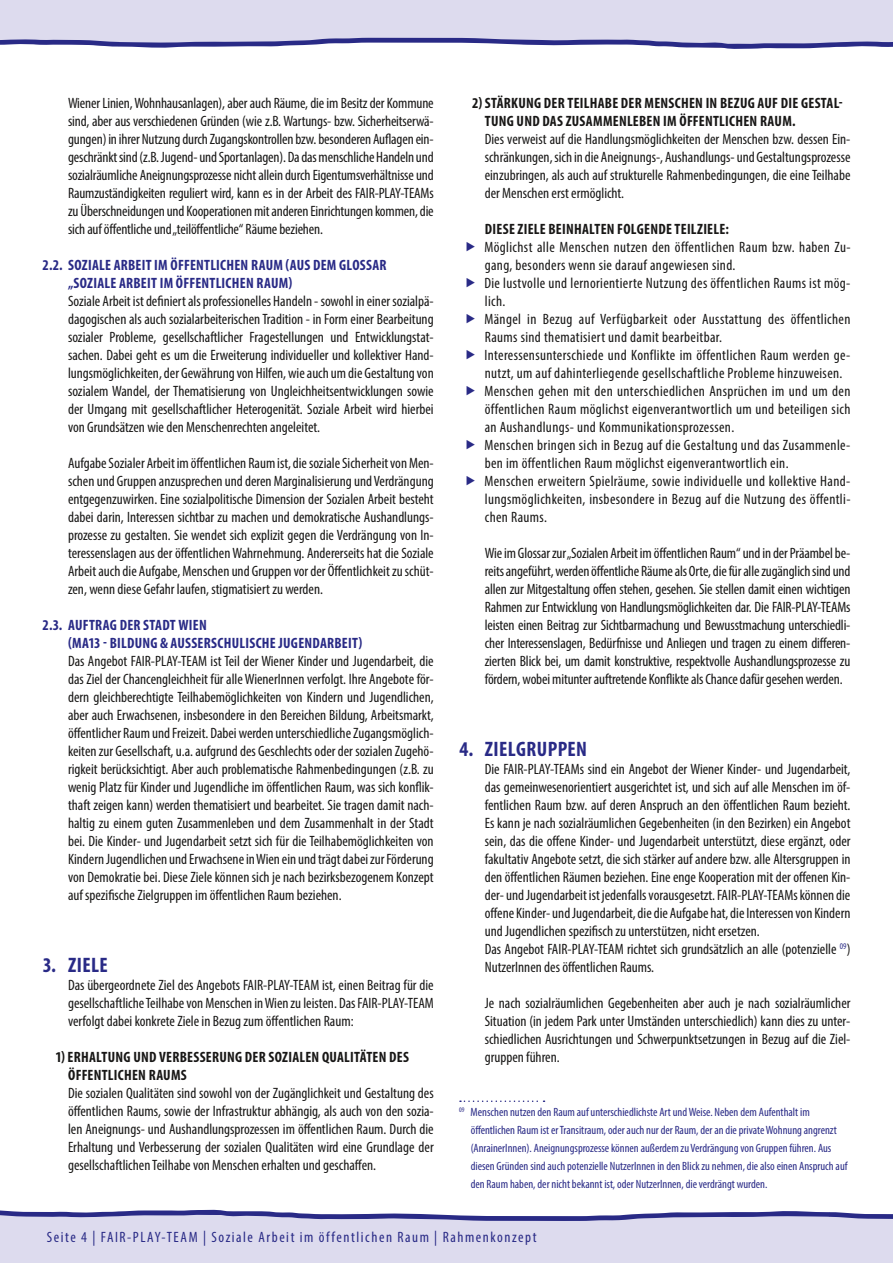
<style>
.page{position:relative;width:893px;height:1263px;background:#fff}
.page>*{position:absolute;margin:0;border:0;box-sizing:border-box;transform-origin:0 0}
.t1{font:700 condensed 21px "Myriad Pro";letter-spacing:.02em;color:#292a86}
.t2{font:condensed 15px/18px "Myriad Pro";color:#181716;text-align:justify}
.t3{font:condensed 15px/18px "Myriad Pro";letter-spacing:.025em;color:#181716}
.t4{font:700 condensed 15px/18px "Myriad Pro";letter-spacing:.02em;color:#181716}
.t5{font:700 condensed 15px/18px "Myriad Pro";letter-spacing:.015em;color:#292a86}
.t6{font:condensed 15px "Myriad Pro";letter-spacing:.105em;color:#292a86}
.t7{font:condensed 12px/18px "Myriad Pro";color:#292a86}
</style>
<div class="page">
<div style="left:0;top:1223px;width:893px;height:40px;background:#dddbee"></div>
<svg style="left:0;top:1209px;width:893px;height:14px"></svg>
<div style="left:0;top:0;width:893px;height:36px;background:#dddbee"></div>
<svg style="left:0;top:36px;width:893px;height:13px"></svg>
<svg style="left:460px;top:1100px;width:85px;height:2px"></svg>
<h4 class="t4" style="left:485px;top:94px;width:359px;text-indent:-13px">2) STÄRKUNG DER TEILHABE DER MENSCHEN IN BEZUG AUF DIE GESTAL-<br>TUNG UND DAS ZUSAMMENLEBEN IM ÖFFENTLICHEN RAUM.</h4>
<p class="t2" style="left:485px;top:130px;width:367px">Dies verweist auf die Handlungsmöglichkeiten der Menschen bzw. dessen Ein&shy;schränkungen, sich in die Aneignungs-, Aushandlungs- und Gestaltungsprozesse einzubringen, als auch auf strukturelle Rahmenbedingungen, die eine Teilhabe der Menschen erst ermöglicht.</p>
<h4 class="t4" style="left:485px;top:220px;width:245px">DIESE ZIELE BEINHALTEN FOLGENDE TEILZIELE:</h4>
<p class="t3" style="left:484px;top:238px;width:367px">Möglichst alle Menschen nutzen den öffentlichen Raum bzw. haben Zu&shy;gang, besonders wenn sie darauf angewiesen sind.</p>
<p class="t3" style="left:484px;top:274px;width:367px">Die lustvolle und lernorientierte Nutzung des öffentlichen Raums ist mög&shy;lich.</p>
<p class="t3" style="left:484px;top:310px;width:368px">Mängel in Bezug auf Verfügbarkeit oder Ausstattung des öffentlichen<br>Raums sind thematisiert und damit bearbeitbar.</p>
<p class="t3" style="left:484px;top:346px;width:367px">Interessensunterschiede und Konflikte im öffentlichen Raum werden ge&shy;nutzt, um auf dahinterliegende gesellschaftliche Probleme hinzuweisen.</p>
<p class="t2" style="left:484px;top:382px;width:368px">Menschen gehen mit den unterschiedlichen Ansprüchen im und um den öffentlichen Raum möglichst eigenverantwortlich um und beteiligen sich an Aushandlungs- und Kommunikationsprozessen.</p>
<p class="t3" style="left:484px;top:436px;width:367px">Menschen bringen sich in Bezug auf die Gestaltung und das Zusammenle&shy;ben im öffentlichen Raum möglichst eigenverantwortlich ein.</p>
<p class="t2" style="left:484px;top:472px;width:367px">Menschen erweitern Spielräume, sowie individuelle und kollektive Hand&shy;lungsmöglichkeiten, insbesondere in Bezug auf die Nutzung des öffentli&shy;chen Raums.</p>
<p class="t2" style="left:485px;top:544px;width:367px">Wie im Glossar zur „Sozialen Arbeit im öffentlichen Raum“ und in der Präambel be&shy;reits angeführt, werden öffentliche Räume als Orte, die für alle zugänglich sind und allen zur Mitgestaltung offen stehen, gesehen. Sie stellen damit einen wichtigen Rahmen zur Entwicklung von Handlungsmöglichkeiten dar. Die FAIR-PLAY-TEAMs leisten einen Beitrag zur Sichtbarmachung und Bewusstmachung unterschiedli&shy;cher Interessenslagen, Bedürfnisse und Anliegen und tragen zu einem differen&shy;zierten Blick bei, um damit konstruktive, respektvolle Aushandlungsprozesse zu fördern, wobei mitunter auftretende Konflikte als Chance dafür gesehen werden.</p>
<p class="t2" style="left:68px;top:94px;width:367px">Wiener Linien, Wohnhausanlagen), aber auch Räume, die im Besitz der Kommune sind, aber aus verschiedenen Gründen (wie z.B. Wartungs- bzw. Sicherheitserwä&shy;gungen) in ihrer Nutzung durch Zugangskontrollen bzw. besonderen Auflagen ein&shy;geschränkt sind (z.B. Jugend- und Sportanlagen). Da das menschliche Handeln und sozialräumliche Aneignungsprozesse nicht allein durch Eigentumsverhältnisse und Raumzuständigkeiten reguliert wird, kann es in der Arbeit des FAIR-PLAY-TEAMs zu Überschneidungen und Kooperationen mit anderen Einrichtungen kommen, die sich auf öffentliche und „teilöffentliche“ Räume beziehen.</p>
<h3 class="t5" style="left:68px;top:256px;width:320px;text-indent:-25px">2.2. SOZIALE ARBEIT IM ÖFFENTLICHEN RAUM (AUS DEM GLOSSAR „SOZIALE ARBEIT IM ÖFFENTLICHEN RAUM)</h3>
<p class="t2" style="left:68px;top:292px;width:367px">Soziale Arbeit ist definiert als professionelles Handeln - sowohl in einer sozialpä&shy;dagogischen als auch sozialarbeiterischen Tradition - in Form einer Bearbeitung sozialer Probleme, gesellschaftlicher Fragestellungen und Entwicklungstat&shy;sachen. Dabei geht es um die Erweiterung individueller und kollektiver Hand&shy;lungsmöglichkeiten, der Gewährung von Hilfen, wie auch um die Gestaltung von sozialem Wandel, der Thematisierung von Ungleichheitsentwicklungen sowie der Umgang mit gesellschaftlicher Heterogenität. Soziale Arbeit wird hierbei von Grundsätzen wie den Menschenrechten angeleitet.</p>
<p class="t2" style="left:68px;top:454px;width:367px">Aufgabe Sozialer Arbeit im öffentlichen Raum ist, die soziale Sicherheit von Men&shy;schen und Gruppen anzusprechen und deren Marginalisierung und Verdrängung entgegenzuwirken. Eine sozialpolitische Dimension der Sozialen Arbeit besteht dabei darin, Interessen sichtbar zu machen und demokratische Aushandlungs&shy;prozesse zu gestalten. Sie wendet sich explizit gegen die Verdrängung von In&shy;teressenslagen aus der öffentlichen Wahrnehmung. Andererseits hat die Soziale Arbeit auch die Aufgabe, Menschen und Gruppen vor der Öffentlichkeit zu schüt&shy;zen, wenn diese Gefahr laufen, stigmatisiert zu werden.</p>
<h3 class="t5" style="left:68px;top:616px;width:296px;text-indent:-26px">2.3. AUFTRAG DER STADT WIEN<br>(MA13 - BILDUNG &amp; AUSSERSCHULISCHE JUGENDARBEIT)</h3>
<p class="t2" style="left:68px;top:652px;width:367px">Das Angebot FAIR-PLAY-TEAM ist Teil der Wiener Kinder und Jugendarbeit, die das Ziel der Chancengleichheit für alle WienerInnen verfolgt. Ihre Angebote för&shy;dern gleichberechtigte Teilhabemöglichkeiten von Kindern und Jugendlichen, aber auch Erwachsenen, insbesondere in den Bereichen Bildung, Arbeitsmarkt, öffentlicher Raum und Freizeit. Dabei werden unterschiedliche Zugangsmöglich&shy;keiten zur Gesellschaft, u.a. aufgrund des Geschlechts oder der sozialen Zugehö&shy;rigkeit berücksichtigt. Aber auch problematische Rahmenbedingungen (z.B. zu wenig Platz für Kinder und Jugendliche im öffentlichen Raum, was sich konflik&shy;thaft zeigen kann) werden thematisiert und bearbeitet. Sie tragen damit nach&shy;haltig zu einem guten Zusammenleben und dem Zusammenhalt in der Stadt bei. Die Kinder- und Jugendarbeit setzt sich für die Teilhabemöglichkeiten von Kindern Jugendlichen und Erwachsene in Wien ein und trägt dabei zur Förderung von Demokratie bei. Diese Ziele können sich je nach bezirksbezogenem Konzept auf spezifische Zielgruppen im öffentlichen Raum beziehen.</p>
<h2 class="t1" style="left:459px;top:736px;width:129px">4. ZIELGRUPPEN</h2>
<p class="t2" style="left:485px;top:760px;width:367px;text-align:left">Die FAIR-PLAY-TEAMs sind ein Angebot der Wiener Kinder- und Jugendarbeit, das gemeinwesenorientiert ausgerichtet ist, und sich auf alle Menschen im öf&shy;fentlichen Raum bzw. auf deren Anspruch an den öffentlichen Raum bezieht.<br>Es kann je nach sozialräumlichen Gegebenheiten (in den Bezirken) ein Angebot sein, das die offene Kinder- und Jugendarbeit unterstützt, diese ergänzt, oder fakultativ Angebote setzt, die sich stärker auf andere bzw. alle Altersgruppen in den öffentlichen Räumen beziehen. Eine enge Kooperation mit der offenen Kin&shy;der- und Jugendarbeit ist jedenfalls vorausgesetzt. FAIR-PLAY-TEAMs können die offene Kinder- und Jugendarbeit, die die Aufgabe hat, die Interessen von Kindern und Jugendlichen spezifisch zu unterstützen, nicht ersetzen.<br>Das Angebot FAIR-PLAY-TEAM richtet sich grundsätzlich an alle (potenzielle <sup>09</sup>)<br>NutzerInnen des öffentlichen Raums.</p>
<p class="t2" style="left:485px;top:994px;width:367px">Je nach sozialräumlichen Gegebenheiten aber auch je nach sozialräumlicher Situation (in jedem Park unter Umständen unterschiedlich) kann dies zu unter&shy;schiedlichen Ausrichtungen und Schwerpunktsetzungen in Bezug auf die Ziel&shy;gruppen führen.</p>
<h2 class="t1" style="left:43px;top:952px;width:67px">3. ZIELE</h2>
<p class="t2" style="left:68px;top:976px;width:367px">Das übergeordnete Ziel des Angebots FAIR-PLAY-TEAM ist, einen Beitrag für die gesellschaftliche Teilhabe von Menschen in Wien zu leisten. Das FAIR-PLAY-TEAM verfolgt dabei konkrete Ziele in Bezug zum öffentlichen Raum:</p>
<h5 class="t4" style="left:68px;top:1048px;width:342px;text-indent:-13px">1) ERHALTUNG UND VERBESSERUNG DER SOZIALEN QUALITÄTEN DES<br>ÖFFENTLICHEN RAUMS</h5>
<p class="t2" style="left:68px;top:1084px;width:367px">Die sozialen Qualitäten sind sowohl von der Zugänglichkeit und Gestaltung des öffentlichen Raums, sowie der Infrastruktur abhängig, als auch von den sozia&shy;len Aneignungs- und Aushandlungsprozessen im öffentlichen Raum. Durch die Erhaltung und Verbesserung der sozialen Qualitäten wird eine Grundlage der gesellschaftlichen Teilhabe von Menschen erhalten und geschaffen.</p>
<p class="t7" style="left:471px;top:1103px;width:378px;text-indent:-11px"><sup>09</sup> Menschen nutzen den Raum auf unterschiedlichste Art und Weise. Neben dem Aufenthalt im öffentlichen Raum ist er Transitraum, oder auch nur der Raum, der an die private Wohnung angrenzt (AnrainerInnen). Aneignungsprozesse können außerdem zu Verdrängung von Gruppen führen. Aus diesen Gründen sind auch potenzielle NutzerInnen in den Blick zu nehmen, die also einen Anspruch auf den Raum haben, der nicht bekannt ist, oder NutzerInnen, die verdrängt wurden.</p>
<p class="t6" style="left:47px;top:1228px;width:491px">Seite 4 | FAIR-PLAY-TEAM | Soziale Arbeit im öffentlichen Raum | Rahmenkonzept</p>
</div>
